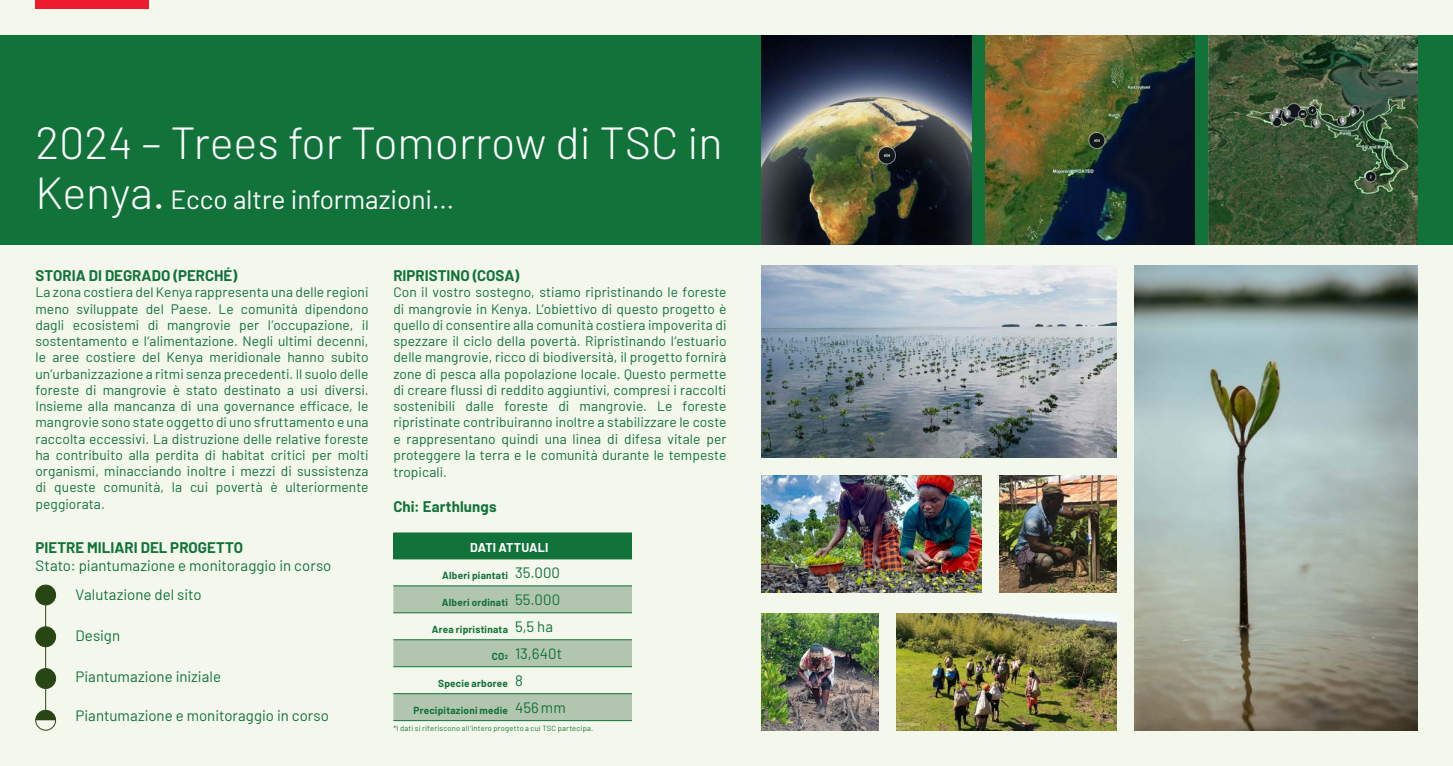
<style>
.page{position:relative;width:1453px;height:766px;background:#fff}
.page>*{position:absolute;margin:0;border:0;box-sizing:border-box;transform-origin:0 0}
.t1{font:300 45px "Barlow";color:#fff}
.t2{font:26.25px "Barlow";color:#fff}
.t3{font:15px "Barlow";color:#11723a}
.t4{font:700 15px "Barlow";letter-spacing:.005em;color:#11723a}
.t5{font:13.75px/16.2px "Barlow";letter-spacing:.005em;color:#11723a;text-align:justify}
.t6{font:700 12.5px "Barlow";letter-spacing:.01em;color:#fff}
.t7{font:700 10px "Barlow";letter-spacing:.02em;color:#11723a}
.t8{font:7.5px "Barlow";letter-spacing:.03em;color:#11723a}
.s1{font-weight:300;font-size:45px}
.s2{font-size:5.88px}
</style>
<div class="page">
<div style="left:0;top:0;width:1453px;height:765px;background:#f4f8ec"></div>
<div style="left:0;top:35px;width:1453px;height:209px;background:#11723a"></div>
<div style="left:393px;top:533px;width:239px;height:25px;background:#11723a"></div>
<svg style="left:393px;top:586px;width:239px;height:134px"></svg>
<hr style="left:393px;top:532px;width:122px;height:1px;background:#11723a">
<hr style="left:515px;top:532px;width:117px;height:1px;background:#11723a">
<hr style="left:393px;top:558px;width:122px;height:1px;background:#11723a">
<hr style="left:515px;top:558px;width:117px;height:1px;background:#11723a">
<hr style="left:393px;top:585px;width:122px;height:1px;background:#11723a">
<hr style="left:515px;top:585px;width:117px;height:1px;background:#11723a">
<hr style="left:393px;top:612px;width:122px;height:1px;background:#11723a">
<hr style="left:515px;top:612px;width:117px;height:1px;background:#11723a">
<hr style="left:393px;top:639px;width:122px;height:1px;background:#11723a">
<hr style="left:515px;top:639px;width:117px;height:1px;background:#11723a">
<hr style="left:393px;top:666px;width:122px;height:1px;background:#11723a">
<hr style="left:515px;top:666px;width:117px;height:1px;background:#11723a">
<hr style="left:393px;top:693px;width:122px;height:1px;background:#11723a">
<hr style="left:393px;top:720px;width:122px;height:1px;background:#11723a">
<hr style="left:515px;top:693px;width:117px;height:1px;background:#11723a">
<hr style="left:515px;top:720px;width:117px;height:1px;background:#11723a">
<div style="left:36px;top:585px;width:20px;height:19px;background:#284614;border-radius:50%"></div>
<div style="left:35px;top:584px;width:21px;height:21px;border:1px solid #284614;border-radius:50%"></div>
<div style="left:36px;top:626px;width:20px;height:20px;background:#284614;border-radius:50%"></div>
<div style="left:35px;top:626px;width:21px;height:20px;border:1px solid #284614;border-radius:50%"></div>
<div style="left:36px;top:668px;width:20px;height:20px;background:#284614;border-radius:50%"></div>
<div style="left:35px;top:668px;width:21px;height:20px;border:1px solid #284614;border-radius:50%"></div>
<svg style="left:37px;top:711px;width:17px;height:9px"></svg>
<div style="left:35px;top:709px;width:21px;height:21px;border:1px solid #284614;border-radius:50%"></div>
<hr style="left:45px;top:591px;width:1px;height:124px;background:#284614">
<img style="left:762px;top:35px;width:209px;height:209px">
<img style="left:985px;top:35px;width:209px;height:209px">
<img style="left:1208px;top:35px;width:209px;height:209px">
<div style="left:35px;top:0;width:114px;height:9px;background:#ee1a2e"></div>
<img style="left:762px;top:475px;width:219px;height:117px">
<img style="left:999px;top:475px;width:117px;height:117px">
<img style="left:762px;top:613px;width:117px;height:117px">
<img style="left:896px;top:613px;width:220px;height:117px">
<img style="left:762px;top:266px;width:354px;height:191px">
<img style="left:1134px;top:266px;width:283px;height:464px">
<p class="t1" style="left:35px;top:115px;width:689px">2024 – Trees for Tomorrow di TSC in</p>
<p class="t2" style="left:35px;top:181px;width:420px"><span class="s1">Kenya.</span> Ecco altre informazioni...</p>
<p class="t4" style="left:35px;top:264px;width:203px">STORIA DI DEGRADO (PERCHÉ)</p>
<p class="t5" style="left:35px;top:283px;width:335px">La zona costiera del Kenya rappresenta una delle regioni meno sviluppate del Paese. Le comunità dipendono dagli ecosistemi di mangrovie per l‘occupazione, il sostentamento e l‘alimentazione. Negli ultimi decenni, le aree costiere del Kenya meridionale hanno subito un’urbanizzazione a ritmi senza precedenti. Il suolo delle foreste di mangrovie è stato destinato a usi diversi.<br>Insieme alla mancanza di una governance efficace, le mangrovie sono state oggetto di uno sfruttamento e una raccolta eccessivi. La distruzione delle relative foreste ha contribuito alla perdita di habitat critici per molti organismi, minacciando inoltre i mezzi di sussistenza di queste comunità, la cui povertà è ulteriormente peggiorata.</p>
<p class="t4" style="left:35px;top:536px;width:209px">PIETRE MILIARI DEL PROGETTO</p>
<p class="t3" style="left:35px;top:554px;width:298px">Stato: piantumazione e monitoraggio in corso</p>
<p class="t3" style="left:76px;top:583px;width:127px">Valutazione del sito</p>
<p class="t3" style="left:76px;top:624px;width:46px">Design</p>
<p class="t3" style="left:76px;top:665px;width:147px">Piantumazione iniziale</p>
<p class="t3" style="left:76px;top:704px;width:255px">Piantumazione e monitoraggio in corso</p>
<p class="t4" style="left:393px;top:264px;width:127px">RIPRISTINO (COSA)</p>
<p class="t5" style="left:393px;top:283px;width:335px">Con il vostro sostegno, stiamo ripristinando le foreste di mangrovie in Kenya. L‘obiettivo di questo progetto è quello di consentire alla comunità costiera impoverita di spezzare il ciclo della povertà. Ripristinando l‘estuario delle mangrovie, ricco di biodiversità, il progetto fornirà zone di pesca alla popolazione locale. Questo permette di creare flussi di reddito aggiuntivi, compresi i raccolti sostenibili dalle foreste di mangrovie. Le foreste ripristinate contribuiranno inoltre a stabilizzare le coste e rappresentano quindi una linea di difesa vitale per proteggere la terra e le comunità durante le tempeste</p>
<p class="t5" style="left:393px;top:463px;width:55px">tropicali.</p>
<p class="t4" style="left:393px;top:495px;width:105px">Chi: Earthlungs</p>
<p class="t6" style="left:470px;top:538px;width:80px">DATI ATTUALI</p>
<p class="t7" style="left:442px;top:567px;width:67px">Alberi piantati</p>
<p class="t3" style="left:515px;top:561px;width:47px">35.000</p>
<p class="t7" style="left:442px;top:594px;width:67px">Alberi ordinati</p>
<p class="t3" style="left:515px;top:588px;width:47px">55.000</p>
<p class="t7" style="left:432px;top:621px;width:77px">Area ripristinata</p>
<p class="t3" style="left:515px;top:615px;width:40px">5,5 ha</p>
<p class="t7" style="left:492px;top:648px;width:18px">CO<span class="s2">2</span></p>
<p class="t3" style="left:515px;top:642px;width:49px">13,640t</p>
<p class="t7" style="left:438px;top:675px;width:71px">Specie arboree</p>
<p class="t3" style="left:515px;top:669px;width:9px">8</p>
<p class="t7" style="left:414px;top:702px;width:96px">Precipitazioni medie</p>
<p class="t3" style="left:515px;top:696px;width:52px">456mm</p>
<p class="t8" style="left:393px;top:722px;width:201px">*I dati si riferiscono all‘intero progetto a cui TSC partecipa.</p>
</div>
